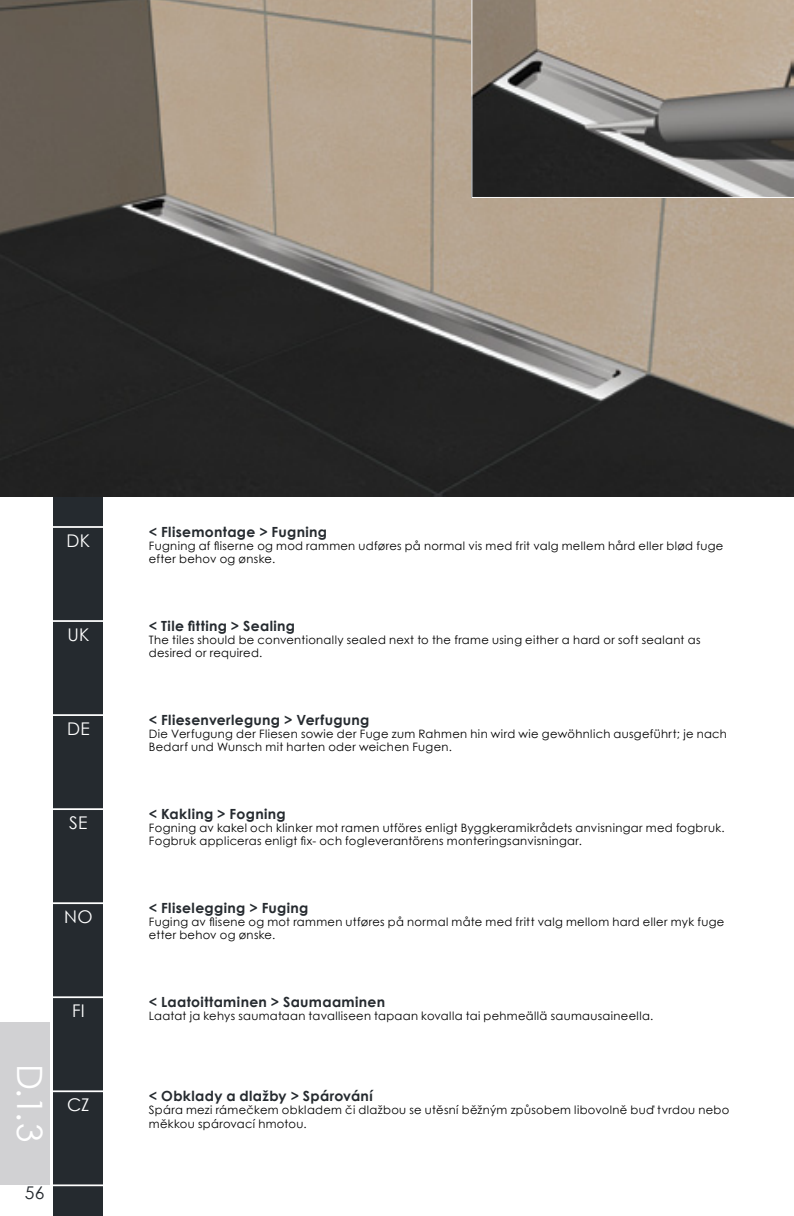
<style>
.page{position:relative;width:794px;height:1216px;background:#fff}
.page>*{position:absolute;margin:0;border:0;box-sizing:border-box;transform-origin:0 0}
.t1{font:35px "Century Gothic";color:#fff}
.t2{font:17.5px "Century Gothic";letter-spacing:.015em;color:#fff}
.t3{font:17.5px "Century Gothic";color:#252a2f}
.t4{font:700 14px "Century Gothic";letter-spacing:.02em;color:#252a2f}
.t5{font:11.55px/13.3px "Century Gothic";letter-spacing:.03em;color:#000}
</style>
<div class="page">
<div style="left:0;top:1021px;width:50px;height:163px;background:#d1d1d3"></div>
<div style="left:54px;top:0;width:49px;height:1215px;background:#252a2f"></div>
<img style="left:0;top:0;width:794px;height:496px">
<svg style="left:471px;top:0;width:323px;height:198px"></svg>
<hr style="left:52px;top:1184px;width:53px;height:2px;background:#fff">
<hr style="left:52px;top:526px;width:53px;height:2px;background:#fff">
<hr style="left:52px;top:620px;width:53px;height:2px;background:#fff">
<hr style="left:52px;top:714px;width:53px;height:2px;background:#fff">
<hr style="left:52px;top:808px;width:53px;height:2px;background:#fff">
<hr style="left:52px;top:902px;width:53px;height:2px;background:#fff">
<hr style="left:52px;top:996px;width:53px;height:2px;background:#fff">
<hr style="left:52px;top:1090px;width:53px;height:2px;background:#fff">
<h2 class="t2" style="left:67px;top:528px;width:25px">DK</h2>
<h2 class="t2" style="left:67px;top:622px;width:24px">UK</h2>
<h2 class="t2" style="left:67px;top:716px;width:24px">DE</h2>
<h2 class="t2" style="left:69px;top:810px;width:20px">SE</h2>
<h2 class="t2" style="left:64px;top:904px;width:30px">NO</h2>
<h1 class="t1" style="left:54px;top:1063px;width:80px;rotate:90deg">D.1.3</h1>
<h2 class="t3" style="left:25px;top:1180px;width:21px">56</h2>
<h2 class="t2" style="left:72px;top:998px;width:14px">FI</h2>
<h2 class="t2" style="left:67px;top:1092px;width:24px">CZ</h2>
<p class="t4" style="left:149px;top:521px;width:180px">&lt; Flisemontage &gt; Fugning</p>
<p class="t5" style="left:149px;top:539px;width:576px">Fugning af fliserne og mod rammen udføres på normal vis med frit valg mellem hård eller blød fuge efter behov og ønske.</p>
<p class="t4" style="left:149px;top:615px;width:148px">&lt; Tile fitting &gt; Sealing</p>
<p class="t5" style="left:149px;top:633px;width:553px">The tiles should be conventionally sealed next to the frame using either a hard or soft sealant as desired or required.</p>
<p class="t4" style="left:149px;top:709px;width:222px">&lt; Fliesenverlegung &gt; Verfugung</p>
<p class="t5" style="left:149px;top:727px;width:579px">Die Verfugung der Fliesen sowie der Fuge zum Rahmen hin wird wie gewöhnlich ausgeführt; je nach<br>Bedarf und Wunsch mit harten oder weichen Fugen.</p>
<p class="t4" style="left:149px;top:803px;width:138px">&lt; Kakling &gt; Fogning</p>
<p class="t5" style="left:149px;top:821px;width:577px">Fogning av kakel och klinker mot ramen utföres enligt Byggkeramikrådets anvisningar med fogbruk.<br>Fogbruk appliceras enligt fix- och fogleverantörens monteringsanvisningar.</p>
<p class="t4" style="left:149px;top:897px;width:161px">&lt; Fliselegging &gt; Fuging</p>
<p class="t5" style="left:149px;top:915px;width:577px">Fuging av flisene og mot rammen utføres på normal måte med fritt valg mellom hard eller myk fuge etter behov og ønske.</p>
<p class="t4" style="left:149px;top:991px;width:238px">&lt; Laatoittaminen &gt; Saumaaminen</p>
<p class="t5" style="left:149px;top:1009px;width:506px">Laatat ja kehys saumataan tavalliseen tapaan kovalla tai pehmeällä saumausaineella.</p>
<p class="t4" style="left:149px;top:1085px;width:225px">&lt; Obklady a dlažby &gt; Spárování</p>
<p class="t5" style="left:149px;top:1103px;width:582px">Spára mezi rámečkem obkladem či dlažbou se utěsní běžným způsobem libovolně buď tvrdou nebo měkkou spárovací hmotou.</p>
</div>
